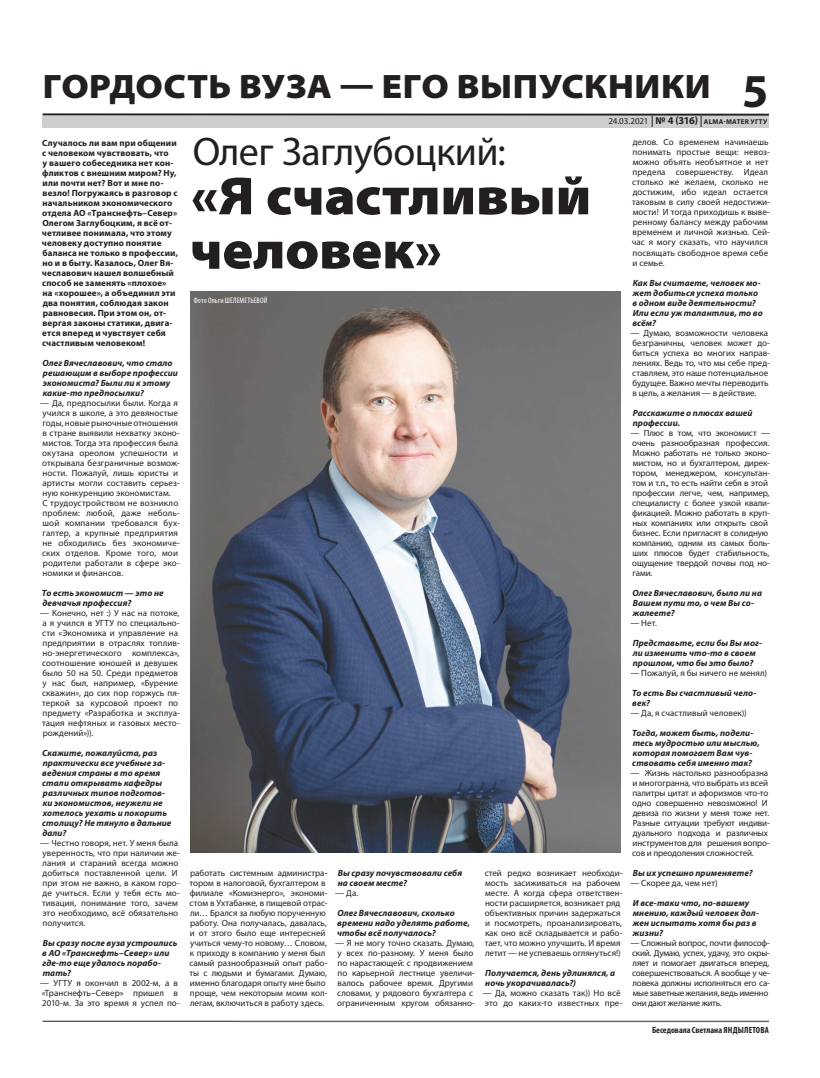
<style>
.page{position:relative;width:820px;height:1078px;background:#fff}
.page>*{position:absolute;margin:0;border:0;box-sizing:border-box;transform-origin:0 0}
.t1{font:900 semi-expanded 54px/54px "Myriad Pro";letter-spacing:-.005em;color:#231f20}
.t2{font:700 47.4px "Myriad Pro";color:#231f20}
.t3{font:40px "Myriad Pro";letter-spacing:-.015em;color:#231f20}
.t4{font:900 semi-expanded 34px "Myriad Pro";letter-spacing:.01em;color:#231f20}
.t5{font:9px/10px "Myriad Pro";color:#231f20}
.t6{font:italic 700 9px/10px "Myriad Pro";letter-spacing:.01em;color:#231f20}
.t7{font:700 9px/10px "Myriad Pro";letter-spacing:.01em;color:#231f20}
.t8{font:9px/10px "Myriad Pro";letter-spacing:-.025em;color:#231f20}
.t9{font:700 condensed 9px "Myriad Pro";color:#231f20}
.t10{font:condensed 8px "Myriad Pro";letter-spacing:.01em;color:#fff}
.t11{font:700 7px "Myriad Pro";letter-spacing:.04em;color:#231f20}
.s1{font-weight:400;font-size:9px}
.s2{font-size:10.5px}
</style>
<div class="page">
<hr style="left:43px;top:113px;width:725px;height:3px;background:#231f20">
<div style="left:43px;top:116px;width:725px;height:11px;background:#cdced0"></div>
<hr style="left:43px;top:1020px;width:725px;height:1px;background:#231f20">
<hr style="left:238px;top:1021px;width:529px;height:1px;background:#e4e5e7">
<img style="left:190px;top:291px;width:430px;height:560px">
<h3 class="t4" style="left:43px;top:67px;width:669px">ГОРДОСТЬ ВУЗА — ЕГО ВЫПУСКНИКИ</h3>
<h2 class="t2" style="left:741px;top:60px;width:28px">5</h2>
<p class="t11" style="left:608px;top:117px;width:160px"><span class="s1">24.03.2021</span> <span class="s2">№ 4 (316)</span> ALMA-MATER УГТУ</p>
<p class="t7" style="left:42px;top:137px;width:137px">Случалось ли вам при общении с человеком чувствовать, что<br>у вашего собеседника нет кон&shy;фликтов с внешним миром? Ну, или почти нет? Вот и мне по&shy;везло! Погружаясь в разговор с начальником экономического отдела АО «Транснефть–Север»<br>Олегом Заглубоцким, я всё от&shy;четливее понимала, что этому человеку доступно понятие баланса не только в профессии, но и в быту. Казалось, Олег Вя&shy;чеславович нашел волшебный способ не заменять «плохое» на «хорошее», а объединил эти два понятия, соблюдая закон равновесия. При этом он, от&shy;вергая законы статики, двига&shy;ется вперед и чувствует себя счастливым человеком!</p>
<p class="t6" style="left:42px;top:357px;width:137px">Олег Вячеславович, что стало решающим в выборе профессии экономиста? Были ли к этому какие-то предпосылки?</p>
<p class="t5" style="left:40px;top:397px;width:141px">— Да, предпосылки были. Когда я учился в школе, а это девяностые годы, новые рыночные отношения в стране выявили нехватку эконо&shy;мистов. Тогда эта профессия была окутана ореолом успешности и открывала безграничные возмож&shy;ности. Пожалуй, лишь юристы и артисты могли составить серьез&shy;ную конкуренцию экономистам.<br>С трудоустройством не возникло проблем: любой, даже неболь&shy;шой компании требовался бух&shy;галтер, а крупные предприятия не обходились без экономиче&shy;ских отделов. Кроме того, мои родители работали в сфере эко&shy;номики и финансов.</p>
<p class="t6" style="left:42px;top:587px;width:123px">То есть экономист — это не девчачья профессия?</p>
<p class="t5" style="left:40px;top:607px;width:141px">— Конечно, нет :) У нас на потоке, а я учился в УГТУ по специально&shy;сти «Экономика и управление на предприятии в отраслях топлив&shy;но-энергетического комплекса», соотношение юношей и девушек было 50 на 50. Среди предметов у нас был, например, «Бурение скважин», до сих пор горжусь пя&shy;теркой за курсовой проект по предмету «Разработка и эксплуа&shy;тация нефтяных и газовых место&shy;рождений»)).</p>
<p class="t6" style="left:42px;top:747px;width:131px">Скажите, пожалуйста, раз практически все учебные за&shy;ведения страны в то время стали открывать кафедры различных типов подготов&shy;ки экономистов, неужели не хотелось уехать и покорить столицу? Не тянуло в дальние дали?</p>
<p class="t5" style="left:40px;top:837px;width:141px">— Честно говоря, нет. У меня была уверенность, что при наличии же&shy;лания и стараний всегда можно добиться поставленной цели. И при этом не важно, в каком горо&shy;де учиться. Если у тебя есть мо&shy;тивация, понимание того, зачем это необходимо, всё обязательно получится.</p>
<p class="t6" style="left:42px;top:937px;width:136px">Вы сразу после вуза устроились в АО «Транснефть–Север» или где-то еще удалось порабо&shy;тать?</p>
<p class="t5" style="left:40px;top:977px;width:141px">— УГТУ я окончил в 2002-м, а в «Транснефть–Север» пришел в<br>2010-м. За это время я успел по-</p>
<h3 class="t3" style="left:193px;top:127px;width:314px">Олег Заглубоцкий:</h3>
<h1 class="t1" style="left:189px;top:170px;width:403px">«Я счастливый человек»</h1>
<p class="t10" style="left:194px;top:295px;width:75px">Фото Ольги ШЕЛЕМЕТЬЕВОЙ</p>
<p class="t5" style="left:189px;top:867px;width:139px">работать системным администра&shy;тором в налоговой, бухгалтером в филиале «Комиэнерго», экономи&shy;стом в Ухтабанке, в пищевой отрас&shy;ли… Брался за любую порученную работу. Она получалась, давалась, и от этого было еще интересней учиться чему-то новому… Словом, к приходу в компанию у меня был самый разнообразный опыт рабо&shy;ты с людьми и бумагами. Думаю, именно благодаря опыту мне было проще, чем некоторым моим кол&shy;легам, включиться в работу здесь.</p>
<p class="t6" style="left:337px;top:867px;width:126px">Вы сразу почувствовали себя на своем месте?</p>
<p class="t5" style="left:335px;top:887px;width:24px">— Да.</p>
<p class="t6" style="left:337px;top:907px;width:134px">Олег Вячеславович, сколько времени надо уделять работе, чтобы всё получалось?</p>
<p class="t5" style="left:335px;top:937px;width:141px">— Я не могу точно сказать. Думаю, у всех по-разному. У меня было по нарастающей: с продвижением по карьерной лестнице увеличи&shy;валось рабочее время. Другими словами, у рядового бухгалтера с ограниченным кругом обязанно-</p>
<p class="t5" style="left:484px;top:867px;width:139px">стей редко возникает необходи&shy;мость засиживаться на рабочем месте. А когда сфера ответствен&shy;ности расширяется, возникает ряд объективных причин задержаться и посмотреть, проанализировать, как оно всё складывается и рабо&shy;тает, что можно улучшить. И время летит — не успеваешь оглянуться!)</p>
<p class="t6" style="left:485px;top:967px;width:131px">Получается, день удлинялся, а ночь укорачивалась?)</p>
<p class="t5" style="left:482px;top:987px;width:141px">— Да, можно сказать так)) Но всё это до каких-то известных пре-</p>
<p class="t5" style="left:631px;top:137px;width:139px">делов. Со временем начинаешь понимать простые вещи: невоз&shy;можно объять необъятное и нет предела совершенству. Идеал столько же желаем, сколько не достижим, ибо идеал остается таковым в силу своей недостижи&shy;мости! И тогда приходишь к выве&shy;ренному балансу между рабочим временем и личной жизнью. Сей&shy;час я могу сказать, что научился посвящать свободное время себе и семье.</p>
<p class="t6" style="left:632px;top:277px;width:132px">Как Вы считаете, человек мо&shy;жет добиться успеха только в одном виде деятельности?<br>Или если уж талантлив, то во всём?</p>
<p class="t5" style="left:630px;top:327px;width:141px">— Думаю, возможности человека безграничны, человек может до&shy;биться успеха во многих направ&shy;лениях. Ведь то, что мы себе пред&shy;ставляем, это наше потенциальное будущее. Важно мечты переводить в цель, а желания — в действие.</p>
<p class="t6" style="left:632px;top:407px;width:121px">Расскажите о плюсах вашей профессии.</p>
<p class="t5" style="left:630px;top:427px;width:141px">— Плюс в том, что экономист — очень разнообразная профессия.<br>Можно работать не только эконо&shy;мистом, но и бухгалтером, дирек&shy;тором, менеджером, консультан&shy;том и т.п., то есть найти себя в этой профессии легче, чем, например, специалисту с более узкой квали&shy;фикацией. Можно работать в круп&shy;ных компаниях или открыть свой бизнес. Если пригласят в солидную компанию, одним из самых боль&shy;ших плюсов будет стабильность, ощущение твердой почвы под но&shy;гами.</p>
<p class="t6" style="left:632px;top:587px;width:131px">Олег Вячеславович, было ли на<br>Вашем пути то, о чем Вы со&shy;жалеете?</p>
<p class="t5" style="left:630px;top:617px;width:28px">— Нет.</p>
<p class="t6" style="left:632px;top:637px;width:131px">Представьте, если бы Вы мог&shy;ли изменить что-то в своем прошлом, что бы это было?</p>
<p class="t5" style="left:630px;top:667px;width:138px">— Пожалуй, я бы ничего не менял)</p>
<p class="t6" style="left:631px;top:687px;width:126px">То есть Вы счастливый чело&shy;век?</p>
<p class="t5" style="left:630px;top:707px;width:118px">— Да, я счастливый человек))</p>
<p class="t6" style="left:631px;top:727px;width:129px">Тогда, может быть, подели&shy;тесь мудростью или мыслью, которая помогает Вам чув&shy;ствовать себя именно так?</p>
<p class="t5" style="left:630px;top:767px;width:141px">— Жизнь настолько разнообразна и многогранна, что выбрать из всей палитры цитат и афоризмов что-то одно совершенно невозможно! И девиза по жизни у меня тоже нет.<br>Разные ситуации требуют индиви&shy;дуального подхода и различных инструментов для решения вопро&shy;сов и преодоления сложностей.</p>
<p class="t6" style="left:632px;top:867px;width:121px">Вы их успешно применяете?</p>
<p class="t5" style="left:630px;top:877px;width:89px">— Скорее да, чем нет)</p>
<p class="t6" style="left:632px;top:897px;width:128px">И все-таки что, по-вашему мнению, каждый человек дол&shy;жен испытать хотя бы раз в жизни?</p>
<p class="t8" style="left:630px;top:937px;width:141px">— Сложный вопрос, почти философ&shy;ский. Думаю, успех, удачу, это окры&shy;ляет и помогает двигаться вперед, совершенствоваться. А вообще у че&shy;ловека должны исполняться его са&shy;мые заветные желания, ведь именно они дают желание жить.</p>
<p class="t9" style="left:651px;top:1024px;width:118px">Беседовала Светлана ЯНДЫЛЕТОВА</p>
</div>
